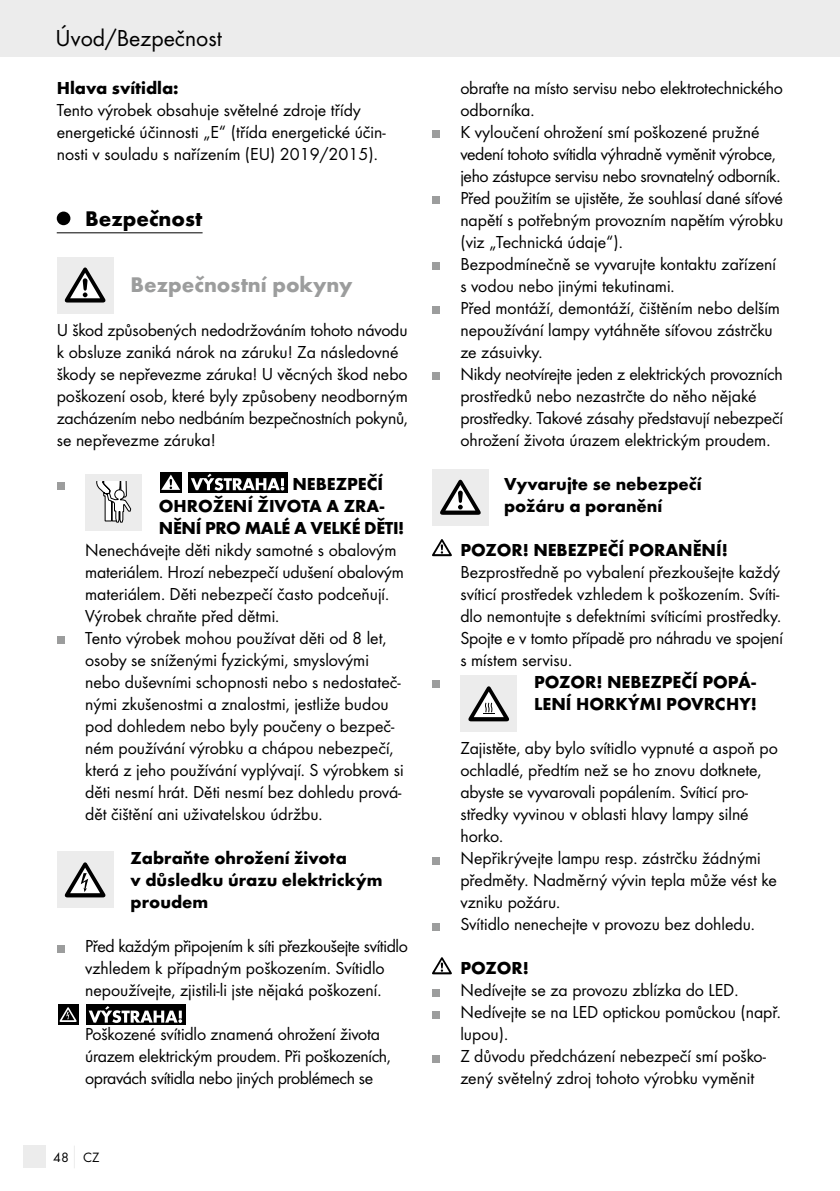
<style>
.page{position:relative;width:840px;height:1191px;background:#fff}
.page>*{position:absolute;margin:0;border:0;box-sizing:border-box;transform-origin:0 0}
.t1{font:24px "Futura Boo";color:#000}
.t2{font:700 22px "Futura";color:#9c9d9d}
.t3{font:700 22px "Futura";color:#000}
.t4{font:18px/22px "Futura Boo";color:#000}
.t5{font:700 18px/22px "Futura";color:#000}
.t6{font:14px "Futura Boo";color:#000}
</style>
<div class="page">
<div style="left:0;top:0;width:839px;height:57px;background:#ececec"></div>
<div style="left:23px;top:1145px;width:22px;height:23px;background:#ececec"></div>
<svg style="left:74px;top:1146px;width:1px;height:22px"></svg>
<hr style="left:57px;top:232px;width:145px;height:1px;background:#000">
<div style="left:57px;top:211px;width:13px;height:14px;background:#000;border-radius:50%"></div>
<div style="left:57px;top:257px;width:56px;height:56px;background:#ececec"></div>
<svg style="left:65px;top:267px;width:40px;height:35px"></svg>
<div style="left:57px;top:482px;width:7px;height:8px;background:#9c9d9d"></div>
<div style="left:85px;top:474px;width:57px;height:56px;background:#ececec"></div>
<svg style="left:96px;top:481px;width:35px;height:42px"></svg>
<div style="left:160px;top:472px;width:21px;height:20px;background:#000"></div>
<svg style="left:161px;top:474px;width:19px;height:16px"></svg>
<svg style="left:188px;top:472px;width:100px;height:20px"></svg>
<svg style="left:191px;top:473px;width:93px;height:17px"></svg>
<div style="left:57px;top:636px;width:7px;height:8px;background:#9c9d9d"></div>
<div style="left:57px;top:851px;width:56px;height:57px;background:#ececec"></div>
<svg style="left:65px;top:862px;width:40px;height:35px"></svg>
<div style="left:57px;top:944px;width:7px;height:8px;background:#9c9d9d"></div>
<div style="left:86px;top:1004px;width:100px;height:21px;background:#000"></div>
<svg style="left:89px;top:1006px;width:93px;height:17px"></svg>
<div style="left:58px;top:1004px;width:20px;height:21px;background:#000"></div>
<svg style="left:60px;top:1007px;width:17px;height:15px"></svg>
<div style="left:432px;top:130px;width:7px;height:8px;background:#9c9d9d"></div>
<div style="left:432px;top:196px;width:7px;height:8px;background:#9c9d9d"></div>
<div style="left:432px;top:262px;width:7px;height:8px;background:#9c9d9d"></div>
<div style="left:432px;top:306px;width:7px;height:8px;background:#9c9d9d"></div>
<div style="left:432px;top:372px;width:7px;height:8px;background:#9c9d9d"></div>
<div style="left:432px;top:469px;width:56px;height:56px;background:#ececec"></div>
<svg style="left:440px;top:480px;width:40px;height:35px"></svg>
<svg style="left:432px;top:539px;width:19px;height:17px"></svg>
<div style="left:432px;top:680px;width:7px;height:8px;background:#9c9d9d"></div>
<div style="left:460px;top:675px;width:57px;height:57px;background:#ececec"></div>
<svg style="left:468px;top:686px;width:40px;height:35px"></svg>
<div style="left:432px;top:856px;width:7px;height:8px;background:#9c9d9d"></div>
<div style="left:432px;top:922px;width:7px;height:8px;background:#9c9d9d"></div>
<svg style="left:432px;top:957px;width:19px;height:17px"></svg>
<div style="left:432px;top:988px;width:7px;height:8px;background:#9c9d9d"></div>
<div style="left:432px;top:1010px;width:7px;height:8px;background:#9c9d9d"></div>
<div style="left:432px;top:1054px;width:7px;height:8px;background:#9c9d9d"></div>
<h1 class="t1" style="left:56px;top:24px;width:168px">Úvod/Bezpečnost</h1>
<p class="t5" style="left:57px;top:77px;width:123px">Hlava svítidla:</p>
<p class="t4" style="left:57px;top:99px;width:330px">Tento výrobek obsahuje světelné zdroje třídy energetické účinnosti „E“ (třída energetické účin&shy;nosti v souladu s nařízením (EU) 2019/2015).</p>
<p class="t3" style="left:85px;top:205px;width:119px">Bezpečnost</p>
<p class="t2" style="left:130px;top:271px;width:223px">Bezpečnostní pokyny</p>
<p class="t4" style="left:57px;top:319px;width:352px">U škod způsobených nedodržováním tohoto návodu k obsluze zaniká nárok na záruku! Za následovné škody se nepřevezme záruka! U věcných škod nebo poškození osob, které byly způsobeny neodborným zacházením nebo nedbáním bezpečnostních pokynů, se nepřevezme záruka!</p>
<p class="t5" style="left:159px;top:473px;width:247px;text-indent:133px">NEBEZPEČÍ<br>OHROŽENÍ ŽIVOTA A ZRA-<br>NĚNÍ PRO MALÉ A VELKÉ DĚTI!</p>
<p class="t4" style="left:85px;top:539px;width:320px">Nenechávejte děti nikdy samotné s obalovým materiálem. Hrozí nebezpečí udušení obalovým materiálem. Děti nebezpečí často podceňují.<br>Výrobek chraňte před dětmi.<br>Tento výrobek mohou používat děti od 8 let, osoby se sníženými fyzickými, smyslovými nebo duševními schopnosti nebo s nedostateč&shy;nými zkušenostmi a znalostmi, jestliže budou pod dohledem nebo byly poučeny o bezpeč&shy;ném používání výrobku a chápou nebezpečí, která z jeho používání vyplývají. S výrobkem si děti nesmí hrát. Děti nesmí bez dohledu prová&shy;dět čištění ani uživatelskou údržbu.</p>
<p class="t5" style="left:130px;top:847px;width:253px">Zabraňte ohrožení života<br>v důsledku úrazu elektrickým proudem</p>
<p class="t4" style="left:85px;top:935px;width:324px">Před každým připojením k síti přezkoušejte svítidlo vzhledem k případným poškozením. Svítidlo nepoužívejte, zjistili-li jste nějaká poškození.</p>
<p class="t4" style="left:85px;top:1023px;width:307px">Poškozené svítidlo znamená ohrožení života úrazem elektrickým proudem. Při poškozeních, opravách svítidla nebo jiných problémech se</p>
<p class="t6" style="left:53px;top:1149px;width:48px">48 CZ</p>
<p class="t4" style="left:460px;top:77px;width:324px">obraťte na místo servisu nebo elektrotechnického odborníka.<br>K vyloučení ohrožení smí poškozené pružné vedení tohoto svítidla výhradně vyměnit výrobce, jeho zástupce servisu nebo srovnatelný odborník.<br>Před použitím se ujistěte, že souhlasí dané síťové napětí s potřebným provozním napětím výrobku (viz „Technická údaje“).<br>Bezpodmínečně se vyvarujte kontaktu zařízení s vodou nebo jinými tekutinami.<br>Před montáží, demontáží, čištěním nebo delším nepoužívání lampy vytáhněte síťovou zástrčku ze zásuivky.<br>Nikdy neotvírejte jeden z elektrických provozních prostředků nebo nezastrčte do něho nějaké prostředky. Takové zásahy představují nebezpečí ohrožení života úrazem elektrickým proudem.</p>
<p class="t5" style="left:504px;top:473px;width:199px">Vyvarujte se nebezpečí požáru a poranění</p>
<p class="t5" style="left:460px;top:539px;width:269px">POZOR! NEBEZPEČÍ PORANĚNÍ!</p>
<p class="t4" style="left:460px;top:561px;width:324px">Bezprostředně po vybalení přezkoušejte každý svíticí prostředek vzhledem k poškozením. Svíti&shy;dlo nemontujte s defektními svíticími prostředky.<br>Spojte e v tomto případě pro náhradu ve spojení s místem servisu.</p>
<p class="t5" style="left:534px;top:671px;width:224px">POZOR! NEBEZPEČÍ POPÁ-<br>LENÍ HORKÝMI POVRCHY!</p>
<p class="t4" style="left:460px;top:737px;width:319px">Zajistěte, aby bylo svítidlo vypnuté a aspoň po ochladlé, předtím než se ho znovu dotknete, abyste se vyvarovali popálením. Svíticí pro&shy;středky vyvinou v oblasti hlavy lampy silné horko.<br>Nepřikrývejte lampu resp. zástrčku žádnými předměty. Nadměrný vývin tepla může vést ke vzniku požáru.<br>Svítidlo nenechejte v provozu bez dohledu.</p>
<p class="t5" style="left:460px;top:957px;width:70px">POZOR!</p>
<p class="t4" style="left:460px;top:979px;width:322px">Nedívejte se za provozu zblízka do LED.<br>Nedívejte se na LED optickou pomůckou (např. lupou).<br>Z důvodu předcházení nebezpečí smí poško&shy;zený světelný zdroj tohoto výrobku vyměnit</p>
</div>
